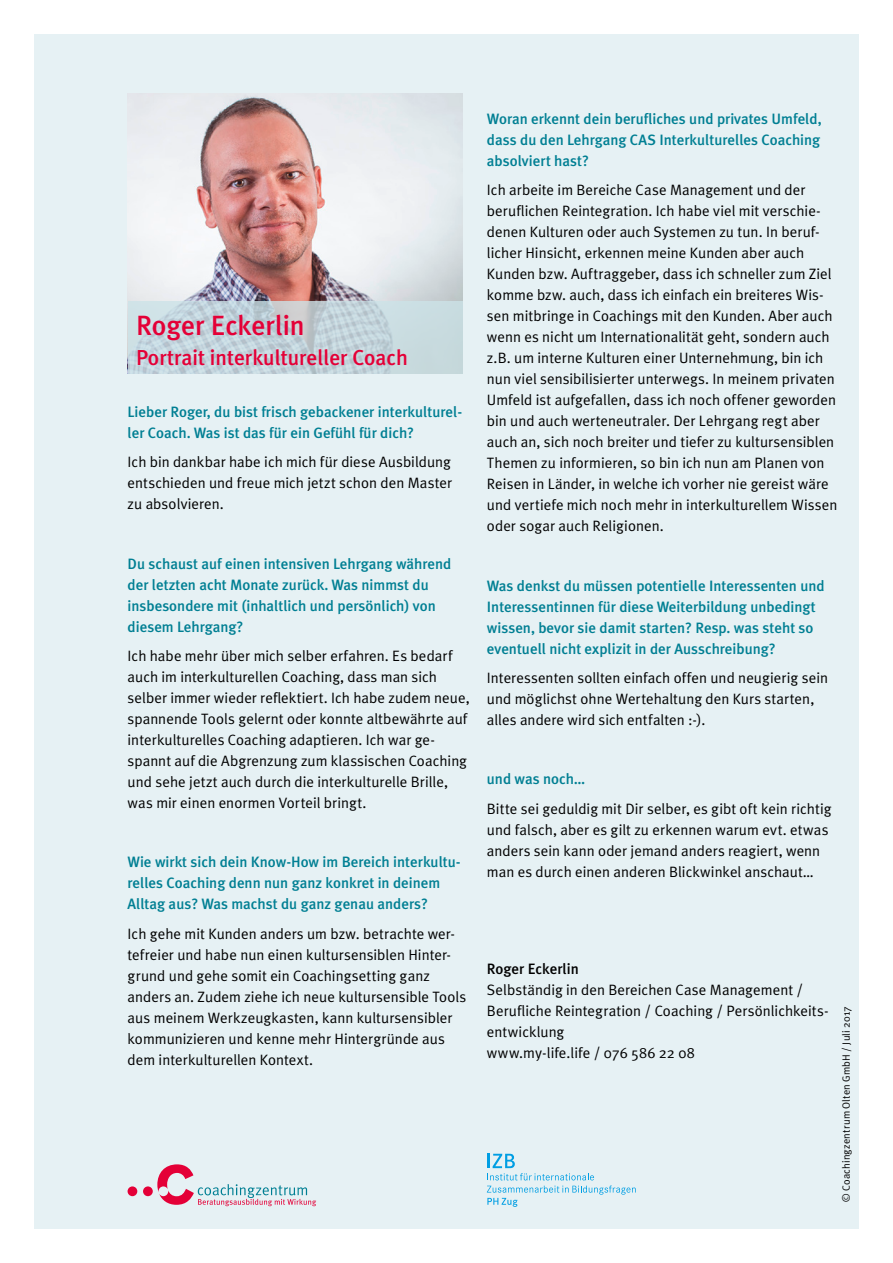
<style>
.page{position:relative;width:893px;height:1263px;background:#fff}
.page>*{position:absolute;margin:0;border:0;box-sizing:border-box;transform-origin:0 0}
.t1{font:500 27.75px "Meta Plus";color:#e40037}
.t2{font:500 21.6px "Meta Plus";color:#e40037}
.t3{font:15px/21px "Meta Plus Normal";letter-spacing:.005em;color:#000}
.t4{font:500 15px/21px "Meta Plus";color:#007f93}
.t5{font:500 15px "Meta Plus";color:#000}
.t6{font:10.5px "Meta Plus Normal";letter-spacing:.015em;color:#000}
</style>
<div class="page">
<div style="left:34px;top:34px;width:825px;height:1195px;background:#e6f1f4"></div>
<img style="left:128px;top:93px;width:334px;height:209px">
<svg style="left:128px;top:302px;width:334px;height:72px;background:#c4d4db"></svg>
<div style="left:128px;top:1186px;width:9px;height:10px;background:#e40037;border-radius:50%"></div>
<div style="left:143px;top:1186px;width:10px;height:10px;background:#e40037;border-radius:50%"></div>
<svg style="left:157px;top:1164px;width:159px;height:42px"></svg>
<svg style="left:487px;top:1154px;width:149px;height:53px"></svg>
<h1 class="t1" style="left:136px;top:309px;width:170px">Roger Eckerlin</h1>
<h2 class="t2" style="left:136px;top:344px;width:273px">Portrait interkultureller Coach</h2>
<p class="t4" style="left:128px;top:401px;width:336px">Lieber Roger, du bist frisch gebackener interkulturel&shy;ler Coach. Was ist das für ein Gefühl für dich?</p>
<p class="t3" style="left:128px;top:451px;width:326px;text-align:justify">Ich bin dankbar habe ich mich für diese Ausbildung entschieden und freue mich jetzt schon den Master zu absolvieren.</p>
<p class="t4" style="left:128px;top:553px;width:325px">Du schaust auf einen intensiven Lehrgang während der letzten acht Monate zurück. Was nimmst du insbesondere mit (inhaltlich und persönlich) von diesem Lehrgang?</p>
<p class="t3" style="left:128px;top:645px;width:344px">Ich habe mehr über mich selber erfahren. Es bedarf auch im interkulturellen Coaching, dass man sich selber immer wieder reflektiert. Ich habe zudem neue, spannende Tools gelernt oder konnte altbewährte auf interkulturelles Coaching adaptieren. Ich war ge&shy;spannt auf die Abgrenzung zum klassischen Coaching und sehe jetzt auch durch die interkulturelle Brille, was mir einen enormen Vorteil bringt.</p>
<p class="t4" style="left:128px;top:851px;width:335px">Wie wirkt sich dein Know-How im Bereich interkultu&shy;relles Coaching denn nun ganz konkret in deinem<br>Alltag aus? Was machst du ganz genau anders?</p>
<p class="t3" style="left:128px;top:923px;width:340px">Ich gehe mit Kunden anders um bzw. betrachte wer&shy;tefreier und habe nun einen kultursensiblen Hinter&shy;grund und gehe somit ein Coachingsetting ganz anders an. Zudem ziehe ich neue kultursensible Tools aus meinem Werkzeugkasten, kann kultursensibler kommunizieren und kenne mehr Hintergründe aus dem interkulturellen Kontext.</p>
<p class="t4" style="left:487px;top:108px;width:336px;text-align:justify">Woran erkennt dein berufliches und privates Umfeld, dass du den Lehrgang CAS Interkulturelles Coaching absolviert hast?</p>
<p class="t3" style="left:487px;top:179px;width:352px">Ich arbeite im Bereiche Case Management und der beruflichen Reintegration. Ich habe viel mit verschie&shy;denen Kulturen oder auch Systemen zu tun. In beruf&shy;licher Hinsicht, erkennen meine Kunden aber auch Kunden bzw. Auftraggeber, dass ich schneller zum Ziel komme bzw. auch, dass ich einfach ein breiteres Wis&shy;sen mitbringe in Coachings mit den Kunden. Aber auch wenn es nicht um Internationalität geht, sondern auch z.B. um interne Kulturen einer Unternehmung, bin ich nun viel sensibilisierter unterwegs. In meinem privaten Umfeld ist aufgefallen, dass ich noch offener geworden bin und auch werteneutraler. Der Lehrgang regt aber auch an, sich noch breiter und tiefer zu kultursensiblen Themen zu informieren, so bin ich nun am Planen von Reisen in Länder, in welche ich vorher nie gereist wäre und vertiefe mich noch mehr in interkulturellem Wissen oder sogar auch Religionen.</p>
<p class="t4" style="left:487px;top:575px;width:339px">Was denkst du müssen potentielle Interessenten und Interessentinnen für diese Weiterbildung unbedingt wissen, bevor sie damit starten? Resp. was steht so eventuell nicht explizit in der Ausschreibung?</p>
<p class="t3" style="left:487px;top:667px;width:343px">Interessenten sollten einfach offen und neugierig sein und möglichst ohne Wertehaltung den Kurs starten, alles andere wird sich entfalten :-).</p>
<p class="t4" style="left:487px;top:768px;width:100px">und was noch…</p>
<p class="t3" style="left:487px;top:798px;width:346px">Bitte sei geduldig mit Dir selber, es gibt oft kein richtig und falsch, aber es gilt zu erkennen warum evt. etwas anders sein kann oder jemand anders reagiert, wenn man es durch einen anderen Blickwinkel anschaut…</p>
<p class="t5" style="left:487px;top:960px;width:93px">Roger Eckerlin</p>
<p class="t3" style="left:487px;top:979px;width:343px">Selbständig in den Bereichen Case Management / Berufliche Reintegration / Coaching / Persönlichkeits&shy;entwicklung<br>www.my-life.life / 076 586 22 08</p>
<p class="t6" style="left:840px;top:1202px;width:197px;rotate:-90deg">© Coachingzentrum Olten GmbH / Juli 2017</p>
</div>
